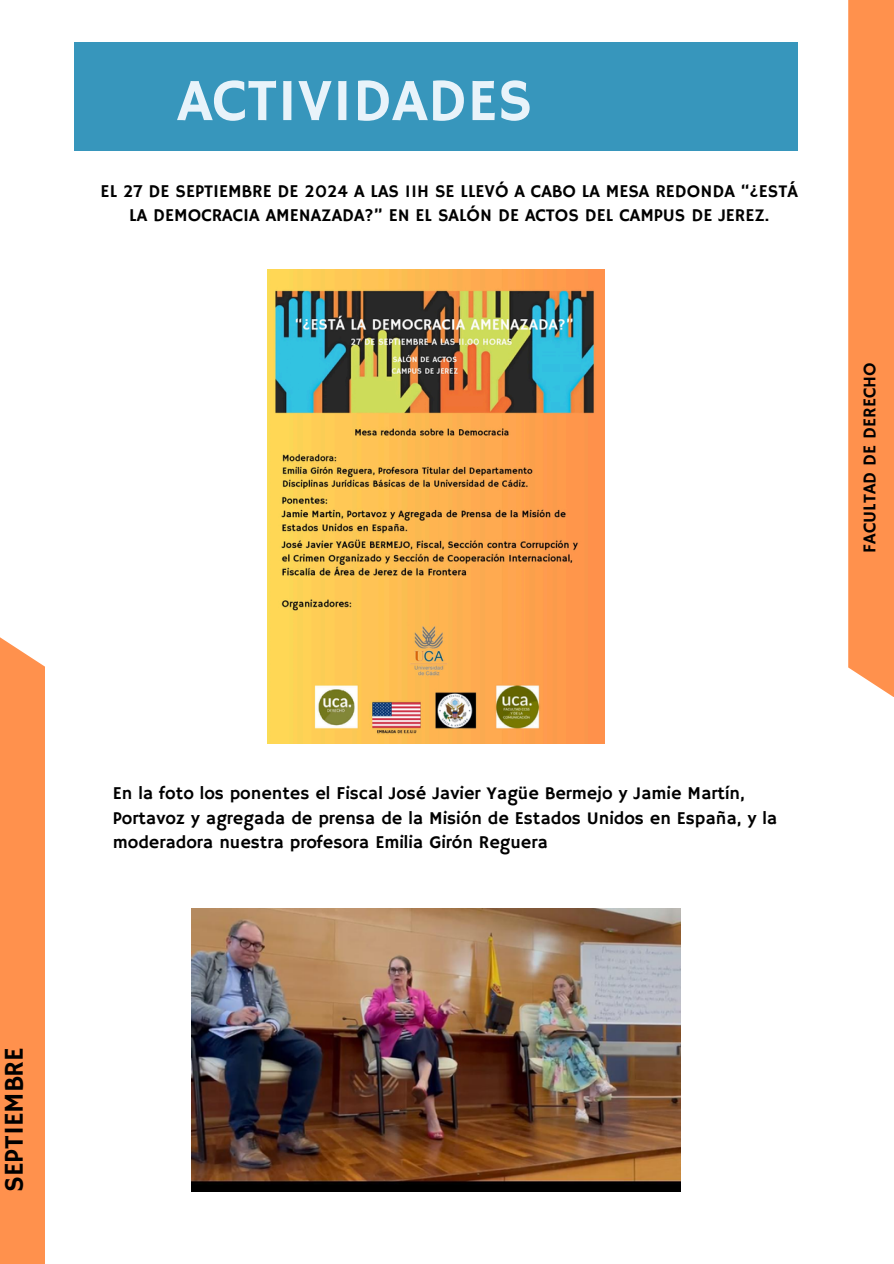
<style>
.page{position:relative;width:894px;height:1264px;background:#fff}
.page>*{position:absolute;margin:0;border:0;box-sizing:border-box;transform-origin:0 0}
.t1{font:60px "Hammersmith One";color:#e8f3fa}
.t2{font:27.15px "Hammersmith One";color:#000}
.t3{font:18px/24.8px "Hammersmith One";color:#000;text-align:center}
</style>
<div class="page">
<div style="left:0;top:637px;width:45px;height:626px;background:#ff914d"></div>
<div style="left:848px;top:0;width:45px;height:697px;background:#ff914d"></div>
<div style="left:74px;top:42px;width:723px;height:108px;background:#3796bc"></div>
<img style="left:267px;top:269px;width:337px;height:474px">
<img style="left:191px;top:908px;width:489px;height:283px">
<h3 class="t1" style="left:177px;top:66px;width:356px">ACTIVIDADES</h3>
<p class="t3" style="left:101px;top:179px;width:698px">EL 27 DE SEPTIEMBRE DE 2024 A LAS 11H SE LLEVÓ A CABO LA MESA REDONDA “¿ESTÁ<br>LA DEMOCRACIA AMENAZADA?” EN EL SALÓN DE ACTOS DEL CAMPUS DE JEREZ.</p>
<p class="t3" style="left:857px;top:553px;width:192px;rotate:-90deg">FACULTAD DE DERECHO</p>
<p class="t2" style="left:-2px;top:1191px;width:146px;rotate:-90deg">SEPTIEMBRE</p>
<h3 class="t3" style="left:113px;top:781px;width:665px;text-align:left">En la foto los ponentes el Fiscal José Javier Yagüe Bermejo y Jamie Martín,<br>Portavoz y agregada de prensa de la Misión de Estados Unidos en España, y la moderadora nuestra profesora Emilia Girón Reguera</h3>
</div>
